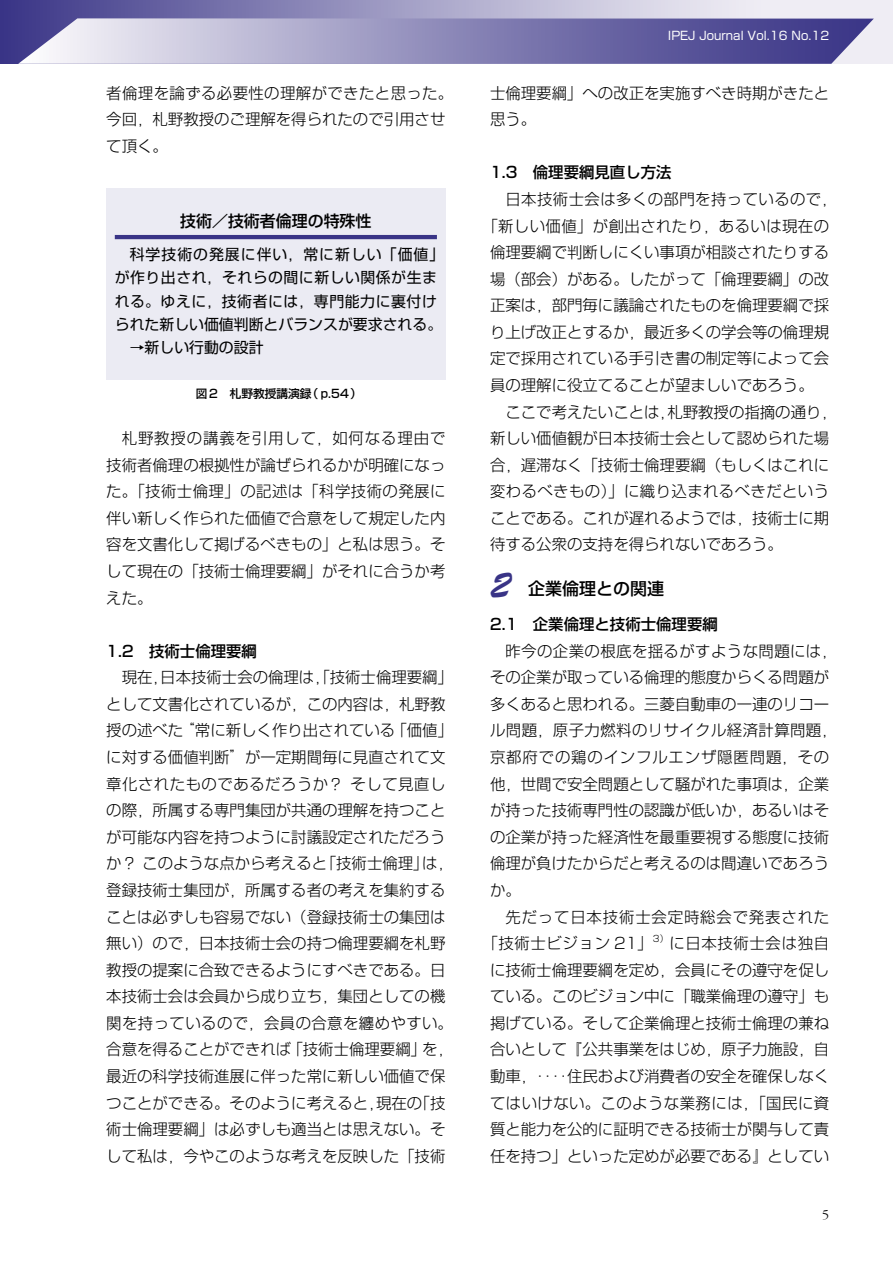
<style>
.page{position:relative;width:893px;height:1263px;background:#fff}
.page>*{position:absolute;margin:0;border:0;box-sizing:border-box;transform-origin:0 0}
.T見出し{font:38.25px "Brush Scr D";color:#393486}
.T見出し-2{font:500 16.95px "Shin Go";color:#000}
.T倫理_図内タイトル{font:500 15.9px "Shin Go";color:#000}
.T本文{font:300 15.45px/26.5px "Shin Go";color:#000}
.T本文-2{font:300 15.45px "Shin Go";letter-spacing:.025em;color:#000}
.T小見出し{font:500 15.45px "Shin Go";color:#000}
.T本文-3{font:300 15.45px/26.5px "Shin Go";letter-spacing:.055em;color:#000}
.T倫理_図内文字{font:14.85px/23.4px "Shin Go";letter-spacing:.035em;color:#000}
.T倫理_図内文字-2{font:14.85px "Shin Go";color:#000}
.t1{font:300 13.8px "Garamond";color:#000}
.t2{font:11.7px "Shin Go";color:#fff}
.Tキャプション{font:500 11.7px "Shin Go";color:#000}
.T本文-4{font:300 9px "Shin Go";color:#000}
</style>
<div class="page">
<svg style="left:0;top:0;width:893px;height:64px;background:#a5a2c7"></svg>
<svg style="left:18px;top:18px;width:856px;height:46px;background:#8f8cba"></svg>
<div style="left:106px;top:188px;width:339px;height:191px;background:#ebebf3"></div>
<hr style="left:115px;top:235px;width:322px;height:4px;background:#393486">
<p class="T本文" style="left:106px;top:79px;width:348px">者倫理を論ずる必要性の理解ができたと思った。今回，札野教授のご理解を得られたので引用させて頂く。</p>
<p class="T倫理_図内タイトル" style="left:180px;top:210px;width:193px">技術／技術者倫理の特殊性</p>
<p class="T倫理_図内文字" style="left:115px;top:242px;width:331px;text-indent:15px">科学技術の発展に伴い，常に新しい「価値」が作り出され，それらの間に新しい関係が生まれる。ゆえに，技術者には，専門能力に裏付けられた新しい価値判断とバランスが要求される。</p>
<p class="T倫理_図内文字-2" style="left:130px;top:338px;width:135px">→新しい行動の設計</p>
<p class="Tキャプション" style="left:196px;top:386px;width:168px">図 2　札野教授講演録（ p.54）</p>
<p class="T本文" style="left:106px;top:424px;width:341px;text-align:justify;text-indent:15px">札野教授の講義を引用して，如何なる理由で技術者倫理の根拠性が論ぜられるかが明確になった。「技術士倫理」の記述は「科学技術の発展に伴い新しく作られた価値で合意をして規定した内容を文書化して掲げるべきもの」と私は思う。そして現在の「技術士倫理要綱」がそれに合うか考えた。</p>
<p class="T小見出し" style="left:106px;top:641px;width:152px">1.2　技術士倫理要綱</p>
<p class="T本文" style="left:106px;top:664px;width:348px;text-indent:15px">現在，日本技術士会の倫理は，「技術士倫理要綱」として文書化されているが，この内容は，札野教授の述べた“常に新しく作り出されている「価値」に対する価値判断”が一定期間毎に見直されて文章化されたものであるだろうか？ そして見直しの際，所属する専門集団が共通の理解を持つことが可能な内容を持つように討議設定されただろうか？ このような点から考えると「技術士倫理」は，登録技術士集団が，所属する者の考えを集約することは必ずしも容易でない（登録技術士の集団は無い）ので，日本技術士会の持つ倫理要綱を札野教授の提案に合致できるようにすべきである。日本技術士会は会員から成り立ち，集団としての機関を持っているので，会員の合意を纏めやすい。合意を得ることができれば「技術士倫理要綱」を，最近の科学技術進展に伴った常に新しい価値で保つことができる。そのように考えると，現在の「技術士倫理要綱」は必ずしも適当とは思えない。そして私は，今やこのような考えを反映した「技術</p>
<p class="t2" style="left:668px;top:28px;width:162px">IPEJ Journal Vol.16 No.12</p>
<p class="T本文" style="left:490px;top:79px;width:341px">士倫理要綱」への改正を実施すべき時期がきたと思う。</p>
<p class="T小見出し" style="left:490px;top:162px;width:183px">1.3　倫理要綱見直し方法</p>
<p class="T本文-2" style="left:505px;top:189px;width:333px">日本技術士会は多くの部門を持っているので，</p>
<p class="T本文-2" style="left:482px;top:216px;width:348px">「新しい価値」が創出されたり，あるいは現在の</p>
<p class="T本文" style="left:490px;top:238px;width:341px">倫理要綱で判断しにくい事項が相談されたりする</p>
<p class="T本文" style="left:490px;top:265px;width:341px">場（部会）がある。したがって「倫理要綱」の改</p>
<p class="T本文" style="left:490px;top:291px;width:341px">正案は，部門毎に議論されたものを倫理要綱で採</p>
<p class="T本文" style="left:490px;top:318px;width:341px">り上げ改正とするか，最近多くの学会等の倫理規</p>
<p class="T本文" style="left:490px;top:345px;width:341px">定で採用されている手引き書の制定等によって会</p>
<p class="T本文" style="left:490px;top:371px;width:325px">員の理解に役立てることが望ましいであろう。</p>
<p class="T本文" style="left:490px;top:398px;width:348px;text-indent:15px">ここで考えたいことは，札野教授の指摘の通り，新しい価値観が日本技術士会として認められた場合，遅滞なく「技術士倫理要綱（もしくはこれに変わるべきもの）」に織り込まれるべきだということである。これが遅れるようでは，技術士に期待する公衆の支持を得られないであろう。</p>
<p class="T見出し" style="left:490px;top:563px;width:23px">2</p>
<p class="T見出し-2" style="left:511px;top:578px;width:155px">　企業倫理との関連</p>
<p class="T小見出し" style="left:490px;top:614px;width:229px">2.1　企業倫理と技術士倫理要綱</p>
<p class="T本文" style="left:490px;top:637px;width:348px;text-indent:15px">昨今の企業の根底を揺るがすような問題には，その企業が取っている倫理的態度からくる問題が多くあると思われる。三菱自動車の一連のリコール問題，原子力燃料のリサイクル経済計算問題，京都府での鶏のインフルエンザ隠匿問題，その他，世間で安全問題として騒がれた事項は，企業が持った技術専門性の認識が低いか，あるいはその企業が持った経済性を最重要視する態度に技術倫理が負けたからだと考えるのは間違いであろうか。</p>
<p class="T本文-3" style="left:482px;top:903px;width:348px;text-indent:23px">先だって日本技術士会定時総会で発表された「技術士ビジョン 21」</p>
<p class="T本文-4" style="left:653px;top:932px;width:17px">3）</p>
<p class="T本文" style="left:490px;top:929px;width:341px;text-align:justify;text-indent:179px">に日本技術士会は独自に技術士倫理要綱を定め，会員にその遵守を促している。このビジョン中に「職業倫理の遵守」も掲げている。そして企業倫理と技術士倫理の兼ね合いとして『公共事業をはじめ，原子力施設，自動車，‥‥住民および消費者の安全を確保しなくてはいけない。このような業務には，「国民に資質と能力を公的に証明できる技術士が関与して責任を持つ」といった定めが必要である』としてい</p>
<p class="t1" style="left:822px;top:1207px;width:8px">5</p>
</div>
